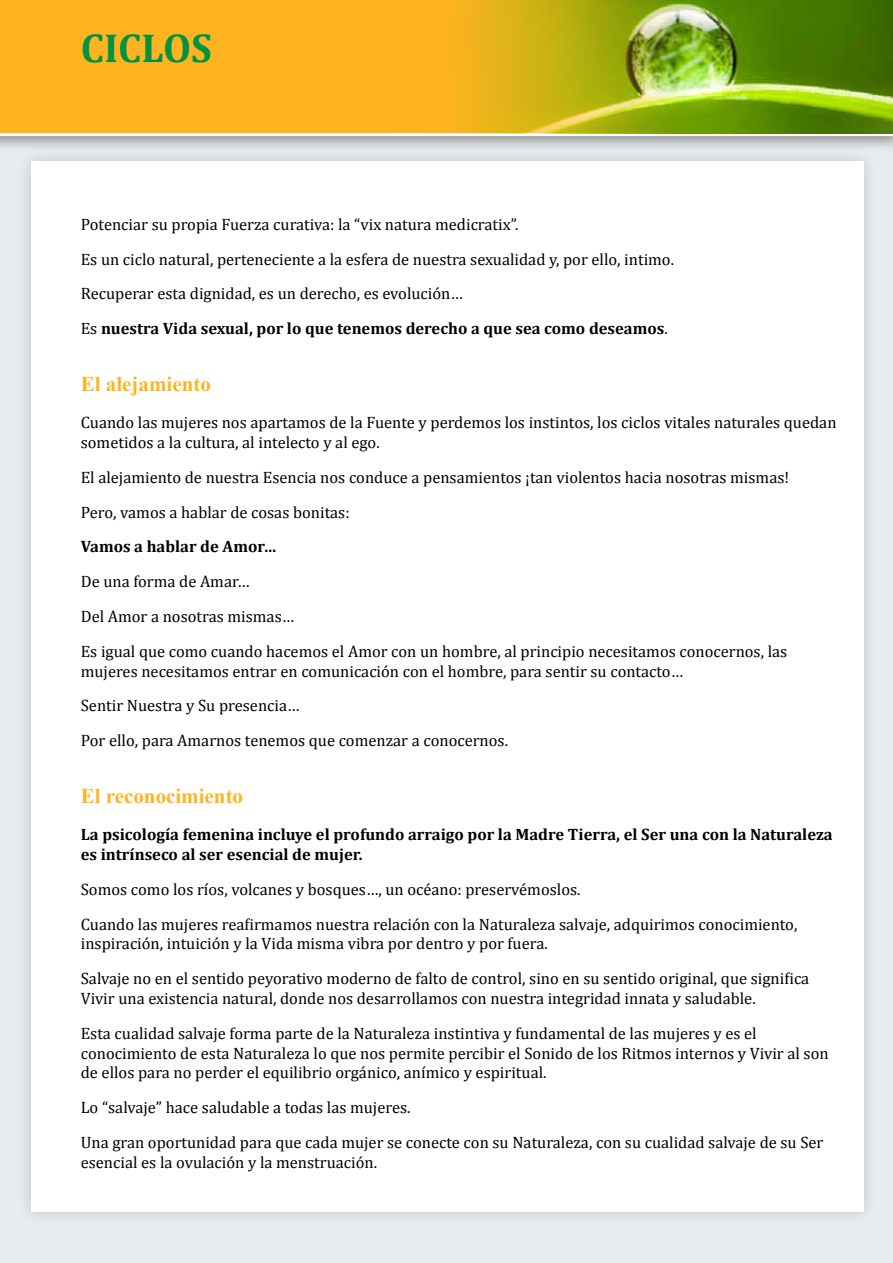
<style>
.page{position:relative;width:893px;height:1263px;background:#fff}
.page>*{position:absolute;margin:0;border:0;box-sizing:border-box;transform-origin:0 0}
.t1{font:700 40.5px "Cambria";color:#009341}
.t2{font:700 21px "Times New Roman";color:#ffb320}
.t3{font:16.5px/34.8px "Cambria";color:#000}
.t4{font:700 16.5px/19.8px "Cambria";color:#000}
.s1{font-weight:700}
</style>
<div class="page">
<div style="left:0;top:96px;width:893px;height:1167px;background:#e8ecee"></div>
<div style="left:17px;top:147px;width:860px;height:1079px;background:#e0e4e6"></div>
<div style="left:31px;top:162px;width:832px;height:1050px;background:#fff"></div>
<div style="left:0;top:0;width:893px;height:153px;background:#000;opacity:.5"></div>
<div style="left:0;top:0;width:893px;height:136px;background:#ffb320"></div>
<img style="left:386px;top:0;width:507px;height:133px">
<h1 class="t1" style="left:81px;top:23px;width:133px">CICLOS</h1>
<p class="t3" style="left:81px;top:207px;width:595px">Potenciar su propia Fuerza curativa: la “vix natura medicratix”.<br>Es un ciclo natural, perteneciente a la esfera de nuestra sexualidad y, por ello, intimo.<br>Recuperar esta dignidad, es un derecho, es evolución…<br>Es <span class="s1">nuestra Vida sexual, por lo que tenemos derecho a que sea como deseamos</span>.</p>
<p class="t2" style="left:81px;top:370px;width:132px">El alejamiento</p>
<p class="t3" style="left:81px;top:413px;width:757px;line-height:19.8px">Cuando las mujeres nos apartamos de la Fuente y perdemos los instintos, los ciclos vitales naturales quedan sometidos a la cultura, al intelecto y al ego.</p>
<p class="t3" style="left:81px;top:460px;width:710px">El alejamiento de nuestra Esencia nos conduce a pensamientos ¡tan violentos hacia nosotras mismas!<br>Pero, vamos a hablar de cosas bonitas:</p>
<p class="t4" style="left:81px;top:536px;width:197px">Vamos a hablar de Amor…</p>
<p class="t3" style="left:81px;top:564px;width:708px">De una forma de Amar…<br>Del Amor a nosotras mismas…<br>Es igual que como cuando hacemos el Amor con un hombre, al principio necesitamos conocernos, las</p>
<p class="t3" style="left:81px;top:653px;width:604px">mujeres necesitamos entrar en comunicación con el hombre, para sentir su contacto…<br>Sentir Nuestra y Su presencia…<br>Por ello, para Amarnos tenemos que comenzar a conocernos.</p>
<p class="t2" style="left:81px;top:782px;width:164px">El reconocimiento</p>
<p class="t4" style="left:81px;top:824px;width:753px">La psicología femenina incluye el profundo arraigo por la Madre Tierra, el Ser una con la Naturaleza es intrínseco al ser esencial de mujer.</p>
<p class="t3" style="left:81px;top:872px;width:718px">Somos como los ríos, volcanes y bosques…, un océano: preservémoslos.<br>Cuando las mujeres reafirmamos nuestra relación con la Naturaleza salvaje, adquirimos conocimiento,</p>
<p class="t3" style="left:81px;top:926px;width:730px">inspiración, intuición y la Vida misma vibra por dentro y por fuera.<br>Salvaje no en el sentido peyorativo moderno de falto de control, sino en su sentido original, que significa</p>
<p class="t3" style="left:81px;top:981px;width:677px">Vivir una existencia natural, donde nos desarrollamos con nuestra integridad innata y saludable.<br>Esta cualidad salvaje forma parte de la Naturaleza instintiva y fundamental de las mujeres y es el</p>
<p class="t3" style="left:81px;top:1043px;width:749px;line-height:19.8px">conocimiento de esta Naturaleza lo que nos permite percibir el Sonido de los Ritmos internos y Vivir al son de ellos para no perder el equilibrio orgánico, anímico y espiritual.</p>
<p class="t3" style="left:81px;top:1090px;width:744px">Lo “salvaje” hace saludable a todas las mujeres.<br>Una gran oportunidad para que cada mujer se conecte con su Naturaleza, con su cualidad salvaje de su Ser</p>
<p class="t3" style="left:81px;top:1145px;width:298px">esencial es la ovulación y la menstruación.</p>
</div>
